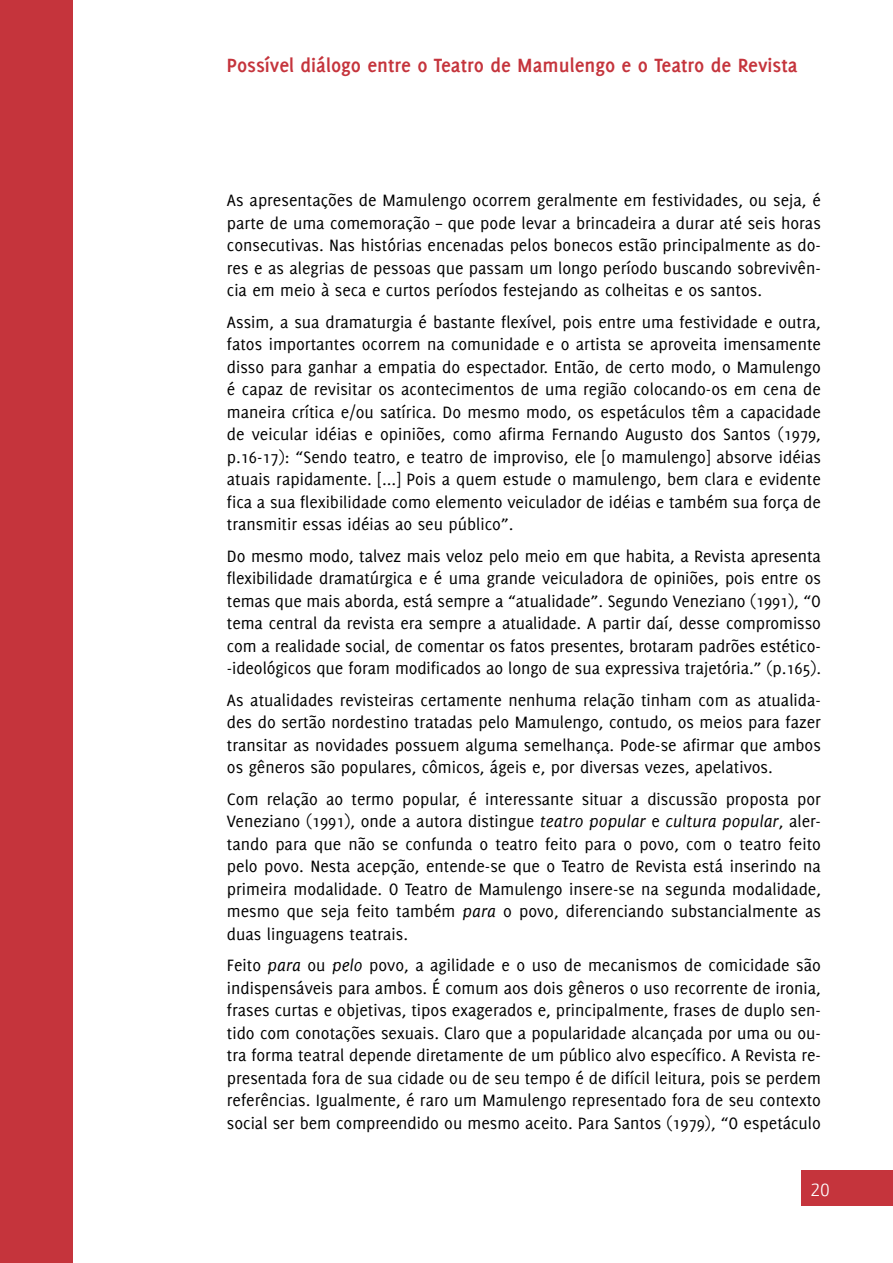
<style>
.page{position:relative;width:893px;height:1263px;background:#fff}
.page>*{position:absolute;margin:0;border:0;box-sizing:border-box;transform-origin:0 0}
.t1{font:700 21px "Delicious";color:#c5343c}
.t2{font:300 21px "Yanone Kaffeesatz";color:#fff}
.t3{font:18px/22.5px "Delicious";color:#000;text-align:justify}
.s1{font-style:italic}
</style>
<div class="page">
<div style="left:802px;top:1170px;width:91px;height:36px;background:#c5343c"></div>
<div style="left:0;top:0;width:72px;height:1263px;background:#c5343c"></div>
<p class="t1" style="left:227px;top:53px;width:572px">Possível diálogo entre o Teatro de Mamulengo e o Teatro de Revista</p>
<p class="t3" style="left:227px;top:189px;width:596px">As apresentações de Mamulengo ocorrem geralmente em festividades, ou seja, é parte de uma comemoração – que pode levar a brincadeira a durar até seis horas consecutivas. Nas histórias encenadas pelos bonecos estão principalmente as do&shy;res e as alegrias de pessoas que passam um longo período buscando sobrevivên&shy;cia em meio à seca e curtos períodos festejando as colheitas e os santos.</p>
<p class="t3" style="left:227px;top:310px;width:596px">Assim, a sua dramaturgia é bastante flexível, pois entre uma festividade e outra, fatos importantes ocorrem na comunidade e o artista se aproveita imensamente disso para ganhar a empatia do espectador. Então, de certo modo, o Mamulengo é capaz de revisitar os acontecimentos de uma região colocando-os em cena de maneira crítica e/ou satírica. Do mesmo modo, os espetáculos têm a capacidade de veicular idéias e opiniões, como afirma Fernando Augusto dos Santos (1979, p.16-17): “Sendo teatro, e teatro de improviso, ele [o mamulengo] absorve idéias atuais rapidamente. [...] Pois a quem estude o mamulengo, bem clara e evidente fica a sua flexibilidade como elemento veiculador de idéias e também sua força de transmitir essas idéias ao seu público”.</p>
<p class="t3" style="left:227px;top:544px;width:596px">Do mesmo modo, talvez mais veloz pelo meio em que habita, a Revista apresenta flexibilidade dramatúrgica e é uma grande veiculadora de opiniões, pois entre os temas que mais aborda, está sempre a “atualidade”. Segundo Veneziano (1991), “O tema central da revista era sempre a atualidade. A partir daí, desse compromisso com a realidade social, de comentar os fatos presentes, brotaram padrões estético--ideológicos que foram modificados ao longo de sua expressiva trajetória.” (p.165).</p>
<p class="t3" style="left:227px;top:688px;width:596px">As atualidades revisteiras certamente nenhuma relação tinham com as atualida&shy;des do sertão nordestino tratadas pelo Mamulengo, contudo, os meios para fazer transitar as novidades possuem alguma semelhança. Pode-se afirmar que ambos os gêneros são populares, cômicos, ágeis e, por diversas vezes, apelativos.</p>
<p class="t3" style="left:227px;top:787px;width:596px">Com relação ao termo popular, é interessante situar a discussão proposta por Veneziano (1991), onde a autora distingue <span class="s1">teatro popular</span> e <span class="s1">cultura popular</span>, aler&shy;tando para que não se confunda o teatro feito para o povo, com o teatro feito pelo povo. Nesta acepção, entende-se que o Teatro de Revista está inserindo na primeira modalidade. O Teatro de Mamulengo insere-se na segunda modalidade, mesmo que seja feito também <span class="s1">para</span> o povo, diferenciando substancialmente as duas linguagens teatrais.</p>
<p class="t3" style="left:227px;top:954px;width:596px">Feito <span class="s1">para</span> ou <span class="s1">pelo</span> povo, a agilidade e o uso de mecanismos de comicidade são indispensáveis para ambos. É comum aos dois gêneros o uso recorrente de ironia, frases curtas e objetivas, tipos exagerados e, principalmente, frases de duplo sen&shy;tido com conotações sexuais. Claro que a popularidade alcançada por uma ou ou&shy;tra forma teatral depende diretamente de um público alvo específico. A Revista re&shy;presentada fora de sua cidade ou de seu tempo é de difícil leitura, pois se perdem referências. Igualmente, é raro um Mamulengo representado fora de seu contexto social ser bem compreendido ou mesmo aceito. Para Santos (1979), “O espetáculo</p>
<p class="t2" style="left:811px;top:1175px;width:20px">20</p>
</div>
